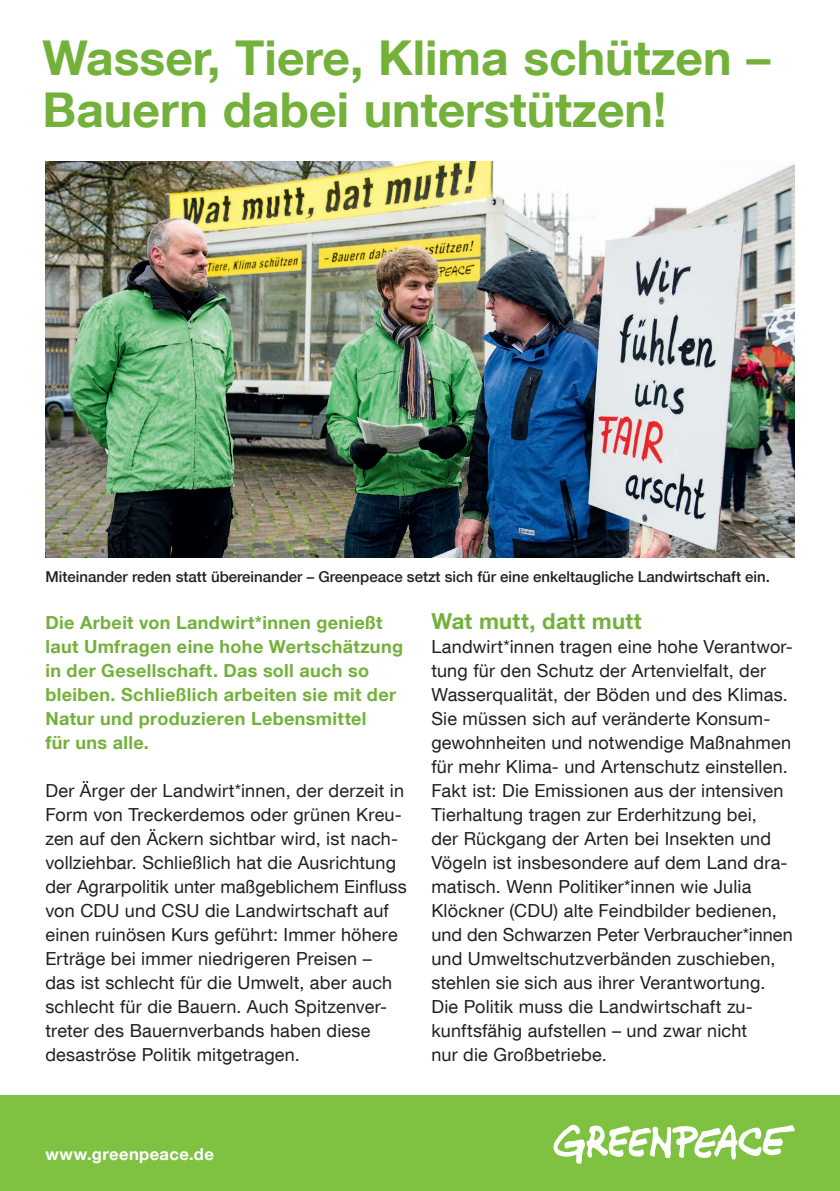
<style>
.page{position:relative;width:840px;height:1191px;background:#fff}
.page>*{position:absolute;margin:0;border:0;box-sizing:border-box;transform-origin:0 0}
.t1{font:700 48px/52px "Helvetica Neue LT Com";color:#73b13b}
.t2{font:700 22px "Helvetica Neue LT Com";letter-spacing:.01em;color:#73b13b}
.t3{font:18px/24px "Helvetica Neue LT Com";letter-spacing:.01em;color:#231f20}
.t4{font:700 18px/24px "Helvetica Neue LT Com";letter-spacing:.02em;color:#73b13b}
.t5{font:700 16.6px "Helvetica Neue LT Com";letter-spacing:.025em;color:#fff}
.t6{font:500 15px "Helvetica Neue LT Com";color:#231f20}
</style>
<div class="page">
<div style="left:0;top:1095px;width:839px;height:96px;background:#7fc241"></div>
<svg style="left:553px;top:1124px;width:241px;height:40px"></svg>
<img style="left:45px;top:161px;width:749px;height:396px">
<h1 class="t1" style="left:43px;top:31px;width:729px">Wasser, Tiere, Klima schützen –<br>Bauern dabei unterstützen!</h1>
<p class="t6" style="left:46px;top:567px;width:725px">Miteinander reden statt übereinander – Greenpeace setzt sich für eine enkeltaugliche Landwirtschaft ein.</p>
<p class="t4" style="left:45px;top:610px;width:359px">Die Arbeit von Landwirt*innen genießt laut Umfragen eine hohe Wertschätzung in der Gesellschaft. Das soll auch so bleiben. Schließlich arbeiten sie mit der Natur und produzieren Lebensmittel<br>für uns alle.</p>
<p class="t3" style="left:45px;top:778px;width:362px">Der Ärger der Landwirt*innen, der derzeit in Form von Treckerdemos oder grünen Kreu&shy;zen auf den Äckern sichtbar wird, ist nach&shy;vollziehbar. Schließlich hat die Ausrichtung der Agrarpolitik unter maßgeblichem Einfluss von CDU und CSU die Landwirtschaft auf einen ruinösen Kurs geführt: Immer höhere Erträge bei immer niedrigeren Preisen –<br>das ist schlecht für die Umwelt, aber auch schlecht für die Bauern. Auch Spitzenver&shy;treter des Bauernverbands haben diese desaströse Politik mitgetragen.</p>
<p class="t2" style="left:431px;top:607px;width:211px">Wat mutt, datt mutt</p>
<p class="t3" style="left:431px;top:634px;width:363px">Landwirt*innen tragen eine hohe Verantwor&shy;tung für den Schutz der Artenvielfalt, der Wasserqualität, der Böden und des Klimas.<br>Sie müssen sich auf veränderte Konsum&shy;gewohnheiten und notwendige Maßnahmen für mehr Klima- und Artenschutz einstellen.<br>Fakt ist: Die Emissionen aus der intensiven Tierhaltung tragen zur Erderhitzung bei,<br>der Rückgang der Arten bei Insekten und Vögeln ist insbesondere auf dem Land dra&shy;matisch. Wenn Politiker*innen wie Julia Klöckner (CDU) alte Feindbilder bedienen, und den Schwarzen Peter Verbraucher*innen und Umweltschutzverbänden zuschieben, stehlen sie sich aus ihrer Verantwortung.<br>Die Politik muss die Landwirtschaft zu&shy;kunftsfähig aufstellen – und zwar nicht<br>nur die Großbetriebe.</p>
<p class="t5" style="left:45px;top:1143px;width:170px">www.greenpeace.de</p>
</div>
